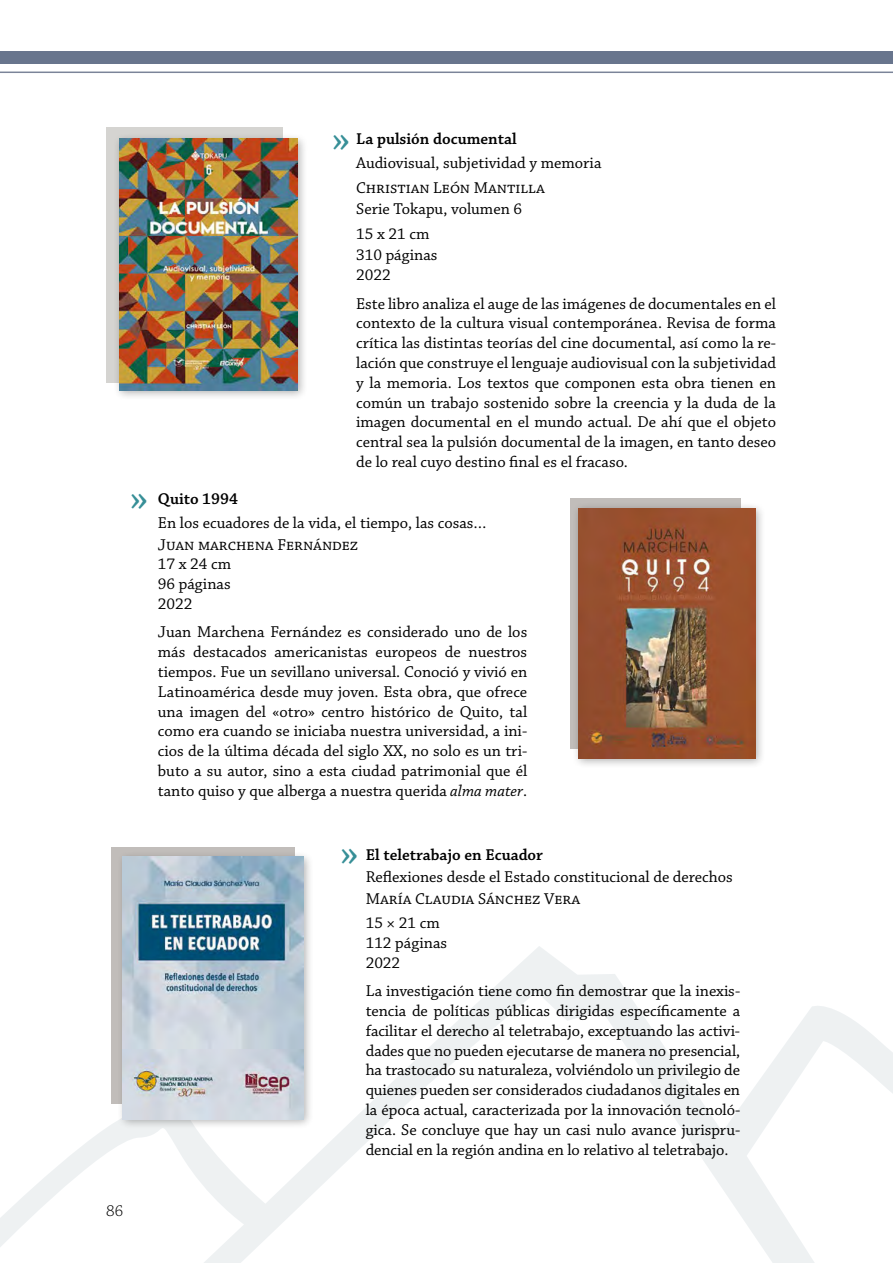
<style>
.page{position:relative;width:893px;height:1263px;background:#fff}
.page>*{position:absolute;margin:0;border:0;box-sizing:border-box;transform-origin:0 0}
.t1{font:45px "Chaparral Pro";color:#378f97}
.t2{font:16.5px/19.8px "Chaparral Pro";color:#000}
.t3{font:600 16.5px "Chaparral Pro";color:#000}
.t4{font:300 16.5px "Chaparral Pro";color:#000}
.s1{font-style:italic}
</style>
<div class="page">
<svg style="left:0;top:946px;width:893px;height:317px"></svg>
<div style="left:570px;top:497px;width:170px;height:251px;background:#c1bdba"></div>
<div style="left:572px;top:502px;width:194px;height:267px;background:#000;opacity:.3"></div>
<img style="left:578px;top:508px;width:177px;height:250px">
<div style="left:106px;top:128px;width:177px;height:255px;background:#d5d4d1"></div>
<div style="left:113px;top:132px;width:195px;height:269px;background:#000;opacity:.3"></div>
<img style="left:119px;top:139px;width:179px;height:251px">
<div style="left:111px;top:847px;width:183px;height:256px;background:#c1bdba"></div>
<div style="left:116px;top:850px;width:198px;height:279px;background:#000;opacity:.3"></div>
<img style="left:123px;top:857px;width:180px;height:262px">
<div style="left:0;top:51px;width:893px;height:13px;background:#68758d"></div>
<hr style="left:0;top:72px;width:893px;height:1px;background:#7b8499">
<p class="t3" style="left:356px;top:130px;width:162px">La pulsión documental</p>
<p class="t2" style="left:356px;top:152px;width:247px;line-height:24px">Audiovisual, subjetividad y memoria<br>Christian León Mantilla</p>
<p class="t2" style="left:356px;top:198px;width:168px;line-height:24px">Serie Tokapu, volumen 6<br>15 x 21 cm</p>
<p class="t2" style="left:356px;top:246px;width:83px">310 páginas<br>2022</p>
<p class="t2" style="left:356px;top:294px;width:421px;text-align:justify">Este libro analiza el auge de las imágenes de documentales en el contexto de la cultura visual contemporánea. Revisa de forma crítica las distintas teorías del cine documental, así como la re&shy;lación que construye el lenguaje audiovisual con la subjetividad y la memoria. Los textos que componen esta obra tienen en común un trabajo sostenido sobre la creencia y la duda de la imagen documental en el mundo actual. De ahí que el objeto central sea la pulsión documental de la imagen, en tanto deseo de lo real cuyo destino final es el fracaso.</p>
<h1 class="t1" style="left:332px;top:118px;width:20px">»</h1>
<h1 class="t1" style="left:130px;top:476px;width:20px">»</h1>
<p class="t3" style="left:158px;top:489px;width:82px">Quito 1994</p>
<p class="t2" style="left:158px;top:512px;width:330px;line-height:21.9px">En los ecuadores de la vida, el tiempo, las cosas…<br>Juan marchena Fernández</p>
<p class="t2" style="left:158px;top:555px;width:75px;text-align:justify">17 x 24 cm 96 páginas 2022</p>
<p class="t2" style="left:158px;top:623px;width:371px;text-align:justify">Juan Marchena Fernández es considerado uno de los más destacados americanistas europeos de nuestros tiempos. Fue un sevillano universal. Conoció y vivió en Latinoamérica desde muy joven. Esta obra, que ofrece una imagen del «otro» centro histórico de Quito, tal como era cuando se iniciaba nuestra universidad, a ini&shy;cios de la última década del siglo XX, no solo es un tri&shy;buto a su autor, sino a esta ciudad patrimonial que él tanto quiso y que alberga a nuestra querida <span class="s1">alma mater</span>.</p>
<p class="t4" style="left:106px;top:1202px;width:18px">86</p>
<h1 class="t1" style="left:340px;top:832px;width:20px">»</h1>
<p class="t3" style="left:366px;top:846px;width:179px">El teletrabajo en Ecuador</p>
<p class="t2" style="left:366px;top:867px;width:369px;line-height:21.9px">Reflexiones desde el Estado constitucional de derechos<br>María Claudia Sánchez Vera</p>
<p class="t2" style="left:366px;top:914px;width:83px">15 × 21 cm<br>112 páginas<br>2022</p>
<p class="t2" style="left:366px;top:982px;width:376px;text-align:justify">La investigación tiene como fin demostrar que la inexis&shy;tencia de políticas públicas dirigidas específicamente a facilitar el derecho al teletrabajo, exceptuando las activi&shy;dades que no pueden ejecutarse de manera no presencial, ha trastocado su naturaleza, volviéndolo un privilegio de quienes pueden ser considerados ciudadanos digitales en la época actual, caracterizada por la innovación tecnoló&shy;gica. Se concluye que hay un casi nulo avance jurispru&shy;dencial en la región andina en lo relativo al teletrabajo.</p>
</div>
